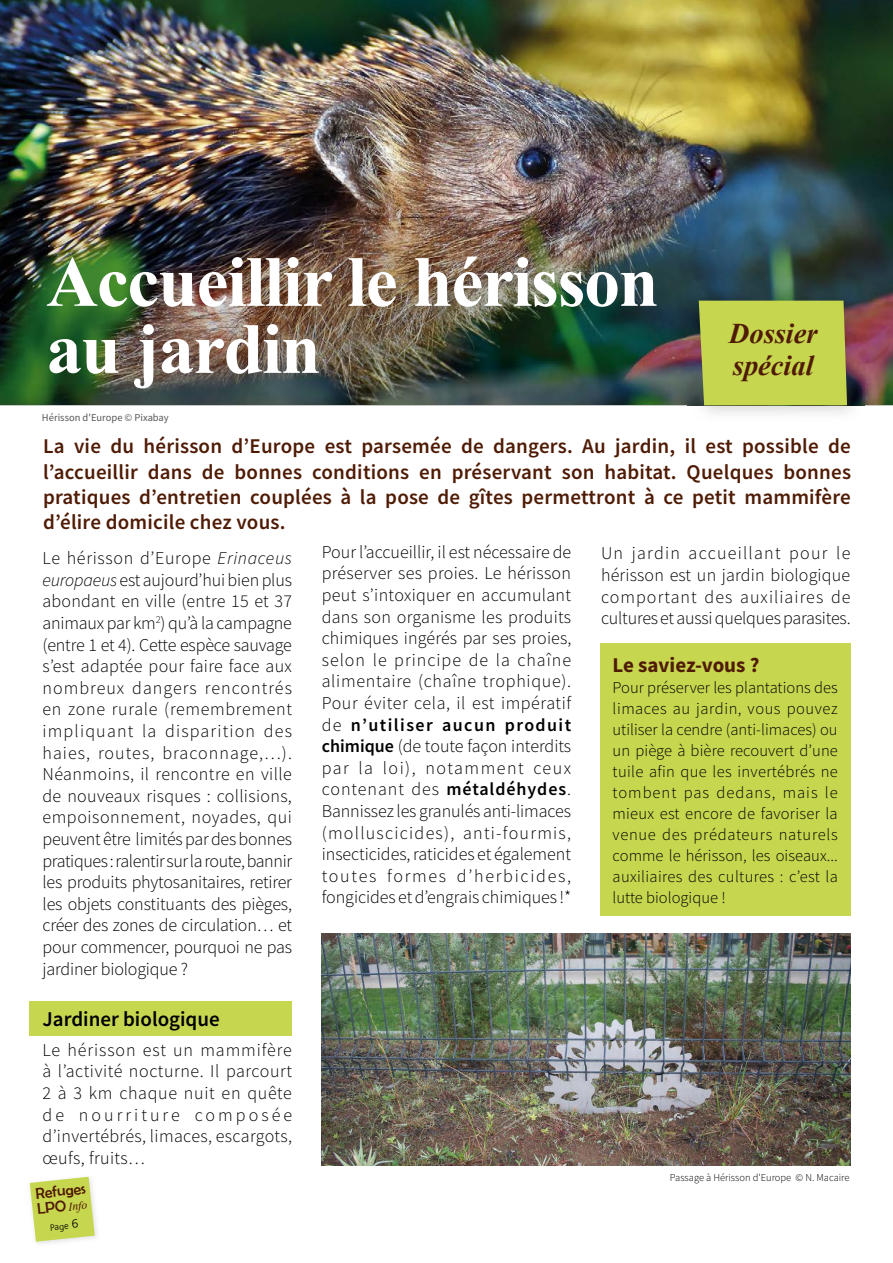
<style>
.page{position:relative;width:893px;height:1263px;background:#fff}
.page>*{position:absolute;margin:0;border:0;box-sizing:border-box;transform-origin:0 0}
.t1{font:700 72px/67.1px "Times New Roman";letter-spacing:-.02em;color:#fff}
.t2{font:italic 700 28.5px/31.5px "Times New Roman";color:#4f1b05}
.t3{font:600 21px/25.2px "Source Sans Pro";letter-spacing:.01em;color:#4f1b05;text-align:justify}
.t4{font:600 21px "Source Sans Pro";color:#000}
.t5{font:700 21px "Source Sans Pro";color:#4f1b05}
.t6{font:300 18px/21.6px "Source Sans Pro";letter-spacing:-.005em;color:#000;text-align:justify}
.t7{font:300 16.5px/21px "Source Sans Pro";letter-spacing:.01em;color:#000;text-align:justify}
.t8{font:15.6px "Berlin Sans FB";color:#4e1701}
.t9{font:italic 11.7px "Times New Roman";color:#4e1701}
.t10{font:300 10.5px "Source Sans Pro";color:#000}
.t11{font:10.5px "Source Sans Pro";color:#575756}
.t12{font:300 9px "Frutiger";color:#000}
.s1{font-style:italic}
.s2{font-family:"Berlin Sans FB";font-style:normal;font-size:15.6px}
.s3{font-size:12px}
.s4{font-weight:600}
</style>
<div class="page">
<svg style="left:30px;top:1177px;width:65px;height:65px;background:#cfdb6b"></svg>
<div style="left:30px;top:1001px;width:262px;height:34px;background:#c7d64f"></div>
<img style="left:0;top:0;width:893px;height:405px">
<img style="left:688px;top:289px;width:176px;height:125px">
<div style="left:699px;top:301px;width:148px;height:104px;background:#c7d64f"></div>
<div style="left:600px;top:644px;width:250px;height:272px;background:#c7d64f"></div>
<img style="left:322px;top:933px;width:528px;height:232px">
<h1 class="t1" style="left:46px;top:246px;width:614px">Accueillir le hérisson au jardin</h1>
<p class="t11" style="left:42px;top:411px;width:128px">Hérisson d'Europe © Pixabay</p>
<h2 class="t2" style="left:729px;top:317px;width:90px">Dossier spécial</h2>
<p class="t3" style="left:43px;top:434px;width:809px">La vie du hérisson d’Europe est parsemée de dangers. Au jardin, il est possible de l’accueillir dans de bonnes conditions en préservant son habitat. Quelques bonnes pratiques d’entretien couplées à la pose de gîtes permettront à ce petit mammifère d’élire domicile chez vous.</p>
<p class="t6" style="left:43px;top:547px;width:251px">Le hérisson d’Europe <span class="s1">Erinaceus europaeus</span> est aujourd’hui bien plus abondant en ville (entre 15 et 37 animaux par km<sup>2</sup>) qu’à la campagne (entre 1 et 4). Cette espèce sauvage s’est adaptée pour faire face aux nombreux dangers rencontrés en zone rurale (remembrement impliquant la disparition des haies, routes, braconnage,…).<br>Néanmoins, il rencontre en ville de nouveaux risques : collisions, empoisonnement, noyades, qui peuvent être limités par des bonnes pratiques : ralentir sur la route, bannir les produits phytosanitaires, retirer les objets constituants des pièges, créer des zones de circulation… et pour commencer, pourquoi ne pas jardiner biologique ?</p>
<p class="t4" style="left:43px;top:1005px;width:179px">Jardiner biologique</p>
<p class="t6" style="left:43px;top:1039px;width:251px">Le hérisson est un mammifère à l’activité nocturne. Il parcourt 2 à 3 km chaque nuit en quête de nourriture composée d’invertébrés, limaces, escargots, œufs, fruits…</p>
<p class="t8" style="left:35px;top:1185px;width:52px;rotate:-6deg">Refuges</p>
<p class="t9" style="left:37px;top:1202px;width:51px;rotate:-6deg"><span class="s2">LPO</span> Info</p>
<p class="t12" style="left:50px;top:1222px;width:30px;rotate:-6deg">Page <span class="s3">6</span></p>
<p class="t6" style="left:322px;top:541px;width:251px">Pour l’accueillir, il est nécessaire de préserver ses proies. Le hérisson peut s’intoxiquer en accumulant dans son organisme les produits chimiques ingérés par ses proies, selon le principe de la chaîne alimentaire (chaîne trophique).<br>Pour éviter cela, il est impératif de <span class="s4">n’utiliser aucun produit chimique</span> (de toute façon interdits par la loi), notamment ceux contenant des <span class="s4">métaldéhydes</span>.<br>Bannissez les granulés anti-limaces (molluscicides), anti-fourmis, insecticides, raticides et également toutes formes d’herbicides, fongicides et d’engrais chimiques !*</p>
<p class="t6" style="left:601px;top:543px;width:251px">Un jardin accueillant pour le hérisson est un jardin biologique comportant des auxiliaires de cultures et aussi quelques parasites.</p>
<p class="t5" style="left:612px;top:651px;width:148px">Le saviez-vous ?</p>
<p class="t7" style="left:612px;top:677px;width:227px">Pour préserver les plantations des limaces au jardin, vous pouvez utiliser la cendre (anti-limaces) ou un piège à bière recouvert d’une tuile afin que les invertébrés ne tombent pas dedans, mais le mieux est encore de favoriser la venue des prédateurs naturels comme le hérisson, les oiseaux... auxiliaires des cultures : c’est la lutte biologique !</p>
<p class="t10" style="left:670px;top:1170px;width:181px">Passage à Hérisson d'Europe © N. Macaire</p>
</div>
